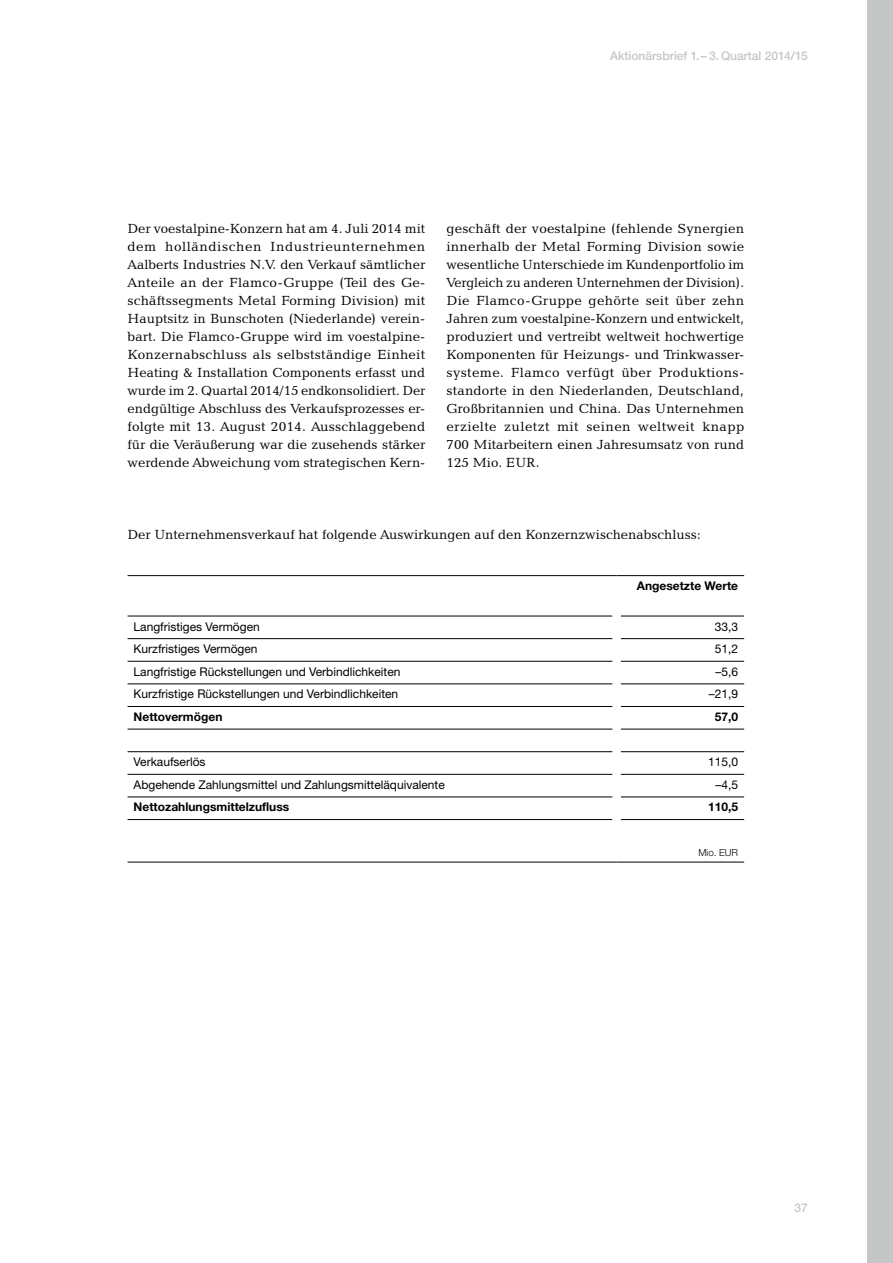
<style>
.page{position:relative;width:893px;height:1263px;background:#fff}
.page>*{position:absolute;margin:0;border:0;box-sizing:border-box;transform-origin:0 0}
.t1{font:13.5px/18px "Candida BT";letter-spacing:.005em;color:#000;text-align:justify}
.t2{font:12px "Helvetica Neue LT Std";color:#000}
.t3{font:700 12px "Helvetica Neue LT Std";color:#000}
.t4{font:500 12px "Helvetica Neue LT Std";color:#c5c6c6}
.t5{font:300 9.75px "Helvetica Neue LT Std";color:#000}
</style>
<div class="page">
<div style="left:867px;top:0;width:26px;height:1263px;background:#c5c6c6"></div>
<hr style="left:621px;top:638px;width:123px;height:1px;background:#000">
<hr style="left:621px;top:661px;width:123px;height:1px;background:#000">
<hr style="left:621px;top:684px;width:123px;height:1px;background:#000">
<hr style="left:621px;top:706px;width:123px;height:1px;background:#000">
<hr style="left:621px;top:729px;width:123px;height:1px;background:#000">
<hr style="left:621px;top:751px;width:123px;height:1px;background:#000">
<hr style="left:621px;top:774px;width:123px;height:1px;background:#000">
<hr style="left:621px;top:797px;width:123px;height:1px;background:#000">
<hr style="left:128px;top:819px;width:484px;height:1px;background:#000">
<hr style="left:621px;top:819px;width:123px;height:1px;background:#000">
<hr style="left:128px;top:638px;width:484px;height:1px;background:#000">
<hr style="left:128px;top:661px;width:484px;height:1px;background:#000">
<hr style="left:128px;top:684px;width:484px;height:1px;background:#000">
<hr style="left:128px;top:706px;width:484px;height:1px;background:#000">
<hr style="left:128px;top:729px;width:484px;height:1px;background:#000">
<hr style="left:128px;top:751px;width:484px;height:1px;background:#000">
<hr style="left:128px;top:774px;width:484px;height:1px;background:#000">
<hr style="left:128px;top:797px;width:484px;height:1px;background:#000">
<hr style="left:128px;top:862px;width:489px;height:1px;background:#000">
<hr style="left:617px;top:862px;width:127px;height:1px;background:#000">
<hr style="left:128px;top:616px;width:484px;height:1px;background:#000">
<hr style="left:621px;top:616px;width:123px;height:1px;background:#000">
<hr style="left:128px;top:575px;width:489px;height:1px;background:#000">
<hr style="left:617px;top:575px;width:127px;height:1px;background:#000">
<p class="t4" style="left:610px;top:48px;width:199px">Aktionärsbrief 1.– 3. Quartal 2014/15</p>
<p class="t1" style="left:128px;top:219px;width:299px">Der voestalpine-Konzern hat am 4. Juli 2014 mit dem holländischen Industrieunternehmen Aalberts Industries N.V. den Verkauf sämtlicher Anteile an der Flamco-Gruppe (Teil des Ge&shy;schäftssegments Metal Forming Division) mit Hauptsitz in Bunschoten (Niederlande) verein&shy;bart. Die Flamco-Gruppe wird im voestalpine-Konzernabschluss als selbstständige Einheit Heating &amp; Installation Components erfasst und wurde im 2. Quartal 2014/15 endkonsolidiert. Der endgültige Abschluss des Verkaufsprozesses er&shy;folgte mit 13. August 2014. Ausschlaggebend für die Veräußerung war die zusehends stärker werdende Abweichung vom strategischen Kern-</p>
<p class="t1" style="left:446px;top:219px;width:299px;text-align:left">geschäft der voestalpine (fehlende Synergien innerhalb der Metal Forming Division sowie wesentliche Unterschiede im Kundenportfolio im Vergleich zu anderen Unternehmen der Division).<br>Die Flamco-Gruppe gehörte seit über zehn Jahren zum voestalpine-Konzern und entwickelt, produziert und vertreibt weltweit hochwertige Komponenten für Heizungs- und Trinkwasser&shy;systeme. Flamco verfügt über Produktions&shy;standorte in den Niederlanden, Deutschland, Großbritannien und China. Das Unternehmen erzielte zuletzt mit seinen weltweit knapp 700 Mitarbeitern einen Jahresumsatz von rund 125 Mio. EUR.</p>
<p class="t1" style="left:128px;top:525px;width:575px">Der Unternehmensverkauf hat folgende Auswirkungen auf den Konzernzwischenabschluss:</p>
<p class="t3" style="left:637px;top:578px;width:103px">Angesetzte Werte</p>
<p class="t2" style="left:134px;top:619px;width:128px">Langfristiges Vermögen</p>
<p class="t2" style="left:715px;top:619px;width:25px">33,3</p>
<p class="t2" style="left:134px;top:642px;width:125px">Kurzfristiges Vermögen</p>
<p class="t2" style="left:715px;top:642px;width:25px">51,2</p>
<p class="t2" style="left:134px;top:664px;width:268px">Langfristige Rückstellungen und Verbindlichkeiten</p>
<p class="t2" style="left:715px;top:664px;width:24px">–5,6</p>
<p class="t2" style="left:134px;top:687px;width:266px">Kurzfristige Rückstellungen und Verbindlichkeiten</p>
<p class="t2" style="left:709px;top:687px;width:31px">–21,9</p>
<p class="t3" style="left:134px;top:709px;width:90px">Nettovermögen</p>
<p class="t3" style="left:715px;top:709px;width:25px">57,0</p>
<p class="t2" style="left:134px;top:755px;width:73px">Verkaufserlös</p>
<p class="t2" style="left:708px;top:755px;width:32px">115,0</p>
<p class="t2" style="left:134px;top:777px;width:313px">Abgehende Zahlungsmittel und Zahlungsmitteläquivalente</p>
<p class="t2" style="left:715px;top:777px;width:24px">–4,5</p>
<p class="t3" style="left:134px;top:800px;width:157px">Nettozahlungsmittelzufluss</p>
<p class="t3" style="left:708px;top:800px;width:32px">110,5</p>
<p class="t5" style="left:698px;top:847px;width:41px">Mio. EUR</p>
<p class="t4" style="left:795px;top:1200px;width:15px">37</p>
</div>
